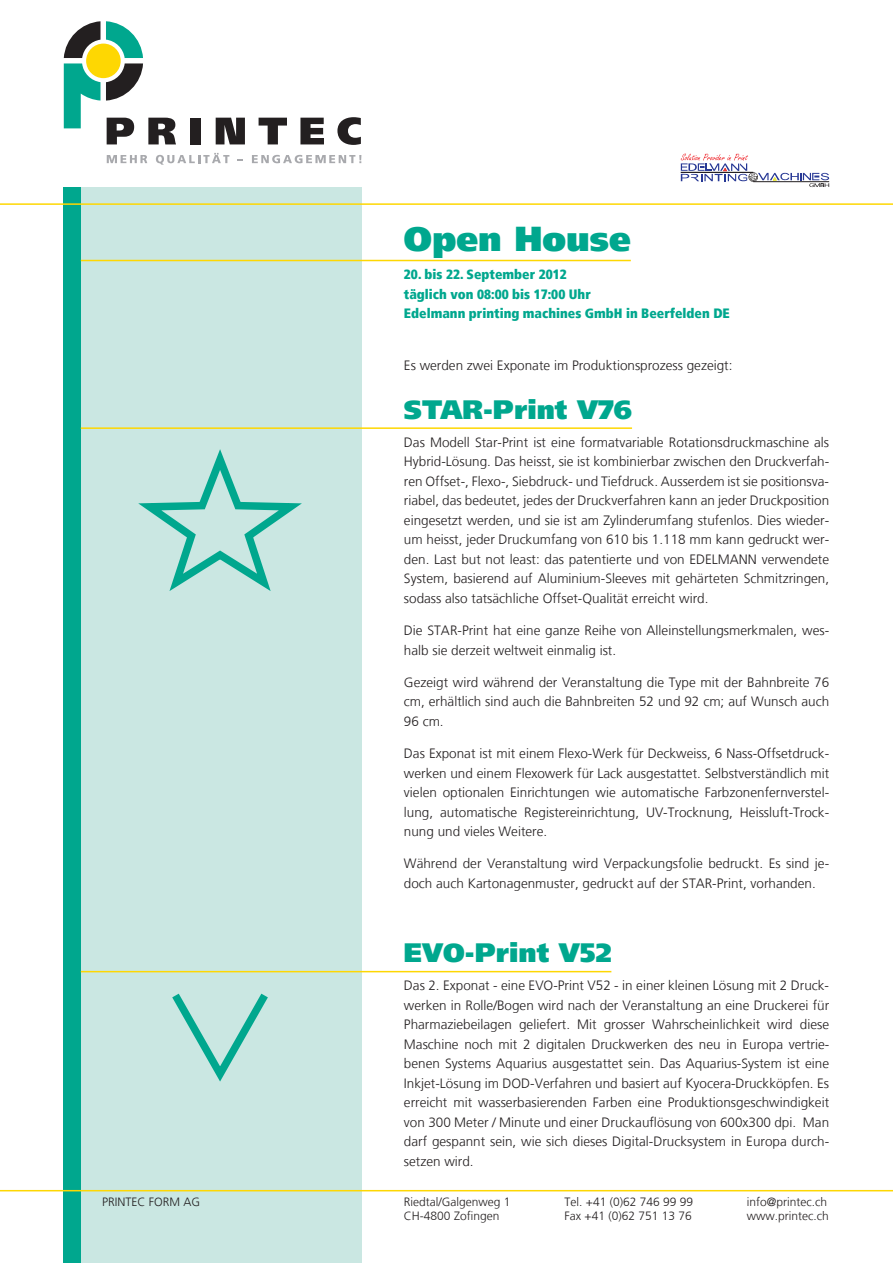
<style>
.page{position:relative;width:893px;height:1263px;background:#fff}
.page>*{position:absolute;margin:0;border:0;box-sizing:border-box;transform-origin:0 0}
.t1{font:900 34.5px "Frutiger LT";color:#00a78e}
.t2{font:900 26.55px "Frutiger LT";color:#00a78e}
.t3{font:300 13.5px/19.5px "Frutiger LT";color:#231f20;text-align:justify}
.t4{font:900 condensed 13.5px/19.5px "Frutiger LT";color:#00a78e}
.t5{font:300 12px/14.4px "Frutiger LT";color:#231f20}
</style>
<div class="page">
<div style="left:81px;top:187px;width:280px;height:1076px;background:#cae7e2"></div>
<div style="left:64px;top:187px;width:17px;height:1076px;background:#00a78e"></div>
<hr style="left:0;top:203px;width:893px;height:2px;background:#fed702">
<hr style="left:0;top:1190px;width:893px;height:1px;background:#fed702">
<div style="left:86px;top:44px;width:35px;height:34px;background:#fed702;border-radius:50%"></div>
<svg style="left:106px;top:21px;width:37px;height:80px"></svg>
<svg style="left:64px;top:21px;width:36px;height:107px"></svg>
<svg style="left:107px;top:118px;width:27px;height:26px"></svg>
<svg style="left:148px;top:118px;width:28px;height:26px"></svg>
<div style="left:190px;top:118px;width:10px;height:26px;background:#231f20"></div>
<svg style="left:216px;top:118px;width:29px;height:26px"></svg>
<svg style="left:259px;top:118px;width:28px;height:26px"></svg>
<svg style="left:300px;top:118px;width:24px;height:26px"></svg>
<svg style="left:337px;top:117px;width:24px;height:28px"></svg>
<svg style="left:107px;top:155px;width:40px;height:8px"></svg>
<svg style="left:156px;top:153px;width:73px;height:12px"></svg>
<svg style="left:237px;top:159px;width:6px;height:2px"></svg>
<svg style="left:252px;top:155px;width:109px;height:8px"></svg>
<svg style="left:681px;top:154px;width:148px;height:33px"></svg>
<hr style="left:81px;top:260px;width:550px;height:1px;background:#fed702">
<hr style="left:81px;top:427px;width:551px;height:2px;background:#fed702">
<hr style="left:81px;top:971px;width:530px;height:1px;background:#fed702">
<svg style="left:138px;top:450px;width:164px;height:141px"></svg>
<svg style="left:172px;top:993px;width:96px;height:89px"></svg>
<h1 class="t1" style="left:404px;top:218px;width:228px">Open House</h1>
<p class="t4" style="left:404px;top:265px;width:327px">20. bis 22. September 2012<br>täglich von 08:00 bis 17:00 Uhr<br>Edelmann printing machines GmbH in Beerfelden DE</p>
<p class="t3" style="left:404px;top:356px;width:330px">Es werden zwei Exponate im Produktionsprozess gezeigt:</p>
<h2 class="t2" style="left:404px;top:393px;width:230px">STAR-Print V76</h2>
<p class="t3" style="left:404px;top:433px;width:427px">Das Modell Star-Print ist eine formatvariable Rotationsdruckmaschine als Hybrid-Lösung. Das heisst, sie ist kombinierbar zwischen den Druckverfah&shy;ren Offset-, Flexo-, Siebdruck- und Tiefdruck. Ausserdem ist sie positionsva&shy;riabel, das bedeutet, jedes der Druckverfahren kann an jeder Druckposition eingesetzt werden, und sie ist am Zylinderumfang stufenlos. Dies wieder&shy;um heisst, jeder Druckumfang von 610 bis 1.118 mm kann gedruckt wer&shy;den. Last but not least: das patentierte und von EDELMANN verwendete System, basierend auf Aluminium-Sleeves mit gehärteten Schmitzringen, sodass also tatsächliche Offset-Qualität erreicht wird.</p>
<p class="t3" style="left:404px;top:621px;width:427px">Die STAR-Print hat eine ganze Reihe von Alleinstellungsmerkmalen, wes&shy;halb sie derzeit weltweit einmalig ist.</p>
<p class="t3" style="left:404px;top:673px;width:427px">Gezeigt wird während der Veranstaltung die Type mit der Bahnbreite 76 cm, erhältlich sind auch die Bahnbreiten 52 und 92 cm; auf Wunsch auch 96 cm.</p>
<p class="t3" style="left:404px;top:744px;width:427px">Das Exponat ist mit einem Flexo-Werk für Deckweiss, 6 Nass-Offsetdruck&shy;werken und einem Flexowerk für Lack ausgestattet. Selbstverständlich mit vielen optionalen Einrichtungen wie automatische Farbzonenfernverstel&shy;lung, automatische Registereinrichtung, UV-Trocknung, Heissluft-Trock&shy;nung und vieles Weitere.</p>
<p class="t3" style="left:404px;top:854px;width:427px">Während der Veranstaltung wird Verpackungsfolie bedruckt. Es sind je&shy;doch auch Kartonagenmuster, gedruckt auf der STAR-Print, vorhanden.</p>
<h2 class="t2" style="left:404px;top:937px;width:209px">EVO-Print V52</h2>
<p class="t3" style="left:404px;top:976px;width:427px">Das 2. Exponat - eine EVO-Print V52 - in einer kleinen Lösung mit 2 Druck&shy;werken in Rolle/Bogen wird nach der Veranstaltung an eine Druckerei für Pharmaziebeilagen geliefert. Mit grosser Wahrscheinlichkeit wird diese Maschine noch mit 2 digitalen Druckwerken des neu in Europa vertrie&shy;benen Systems Aquarius ausgestattet sein. Das Aquarius-System ist eine Inkjet-Lösung im DOD-Verfahren und basiert auf Kyocera-Druckköpfen. Es erreicht mit wasserbasierenden Farben eine Produktionsgeschwindigkeit von 300 Meter / Minute und einer Druckauflösung von 600x300 dpi. Man darf gespannt sein, wie sich dieses Digital-Drucksystem in Europa durch&shy;setzen wird.</p>
<p class="t5" style="left:102px;top:1195px;width:100px">PRINTEC FORM AG</p>
<p class="t5" style="left:404px;top:1195px;width:108px">Riedtal/Galgenweg 1<br>CH-4800 Zofingen</p>
<p class="t5" style="left:747px;top:1195px;width:84px">info@printec.ch www.printec.ch</p>
<p class="t5" style="left:565px;top:1195px;width:130px">Tel. +41 (0)62 746 99 99<br>Fax +41 (0)62 751 13 76</p>
</div>
